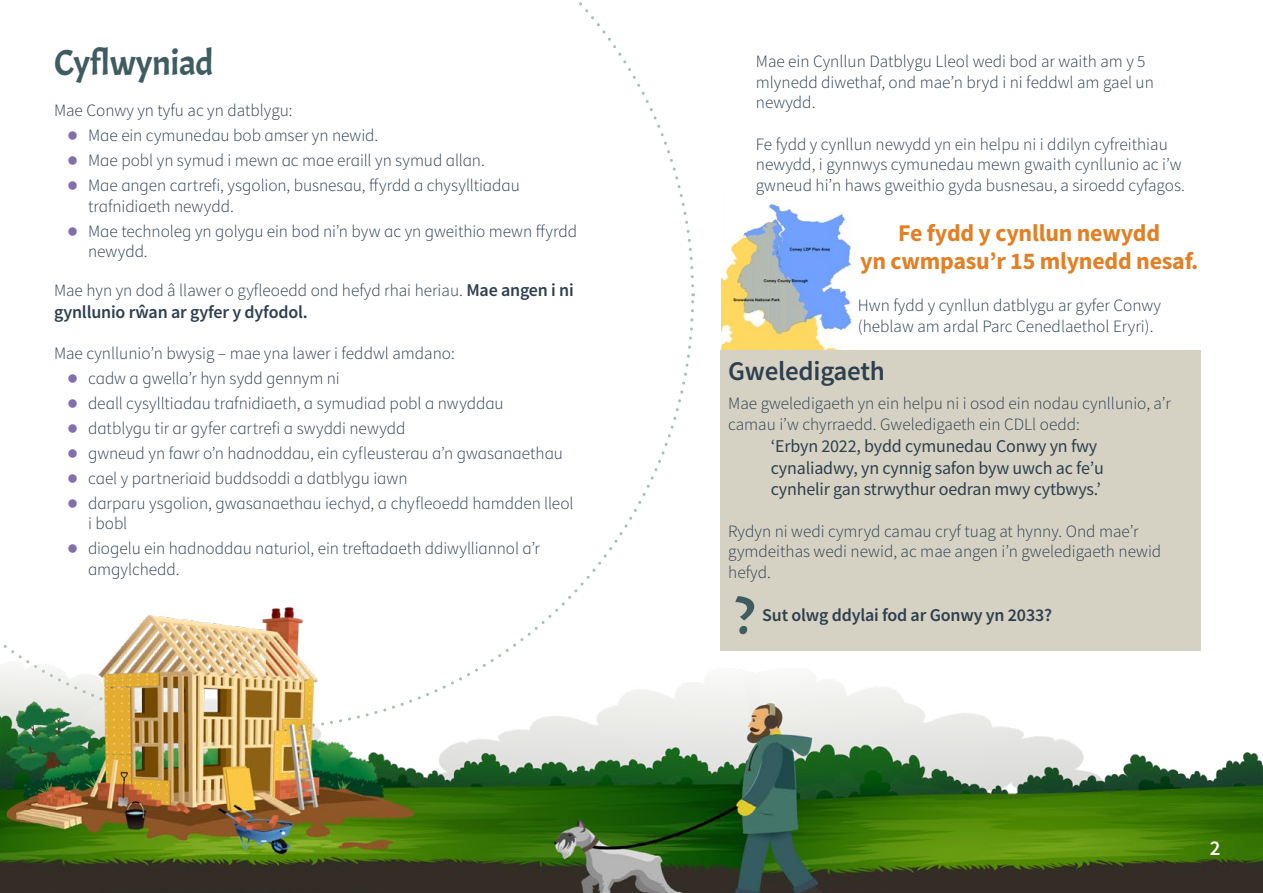
<style>
.page{position:relative;width:1263px;height:893px;background:#fff}
.page>*{position:absolute;margin:0;border:0;box-sizing:border-box;transform-origin:0 0}
.t1{font:54px "Acme";color:#3f5c60}
.t2{font:36px "Acme";letter-spacing:-.01em;color:#3f5c60}
.t3{font:600 27px "Source Sans Pro";letter-spacing:-.01em;color:#2e3f4f}
.t4{font:700 24px/28.8px "Source Sans Pro";letter-spacing:-.01em;color:#e28026;text-align:center}
.t5{font:600 21px "Source Sans Pro";color:#fff}
.t6{font:18px/21.6px "Source Sans Pro";letter-spacing:-.01em;color:#2e3f4f}
.t7{font:600 18px "Source Sans Pro";letter-spacing:-.01em;color:#2e3f4f}
.t8{font:300 17.25px/20.7px "Source Sans Pro";color:#2e3f4f}
.s1{font-family:"Helvetica";font-weight:400;font-size:19.5px;color:#8270ab}
.s2{font-weight:600;font-size:18px}
</style>
<div class="page">
<img style="left:721px;top:204px;width:141px;height:147px">
<img style="left:0;top:608px;width:1263px;height:285px">
<div style="left:720px;top:351px;width:480px;height:300px;background:#d5d2c3"></div>
<h2 class="t2" style="left:54px;top:40px;width:161px">Cyflwyniad</h2>
<p class="t8" style="left:54px;top:100px;width:240px">Mae Conwy yn tyfu ac yn datblygu:</p>
<p class="t8" style="left:67px;top:125px;width:313px"><span class="s1">●</span> Mae ein cymunedau bob amser yn newid.</p>
<p class="t8" style="left:67px;top:150px;width:419px"><span class="s1">●</span> Mae pobl yn symud i mewn ac mae eraill yn symud allan.</p>
<p class="t8" style="left:88px;top:175px;width:433px;text-indent:-21px"><span class="s1">●</span> Mae angen cartrefi, ysgolion, busnesau, ffyrdd a chysylltiadau trafnidiaeth newydd.</p>
<p class="t8" style="left:88px;top:221px;width:491px;text-indent:-21px"><span class="s1">●</span> Mae technoleg yn golygu ein bod ni’n byw ac yn gweithio mewn ffyrdd newydd.</p>
<p class="t8" style="left:54px;top:280px;width:521px">Mae hyn yn dod â llawer o gyfleoedd ond hefyd rhai heriau. <span class="s2">Mae angen i ni</span></p>
<p class="t7" style="left:54px;top:300px;width:255px">gynllunio rŵan ar gyfer y dyfodol.</p>
<p class="t8" style="left:54px;top:343px;width:402px">Mae cynllunio’n bwysig – mae yna lawer i feddwl amdano:</p>
<p class="t8" style="left:67px;top:368px;width:274px"><span class="s1">●</span> cadw a gwella’r hyn sydd gennym ni</p>
<p class="t8" style="left:67px;top:393px;width:438px"><span class="s1">●</span> deall cysylltiadau trafnidiaeth, a symudiad pobl a nwyddau</p>
<p class="t8" style="left:67px;top:418px;width:340px"><span class="s1">●</span> datblygu tir ar gyfer cartrefi a swyddi newydd</p>
<p class="t8" style="left:67px;top:443px;width:498px"><span class="s1">●</span> gwneud yn fawr o’n hadnoddau, ein cyfleusterau a’n gwasanaethau</p>
<p class="t8" style="left:67px;top:468px;width:342px"><span class="s1">●</span> cael y partneriaid buddsoddi a datblygu iawn</p>
<p class="t8" style="left:88px;top:493px;width:487px;text-indent:-21px"><span class="s1">●</span> darparu ysgolion, gwasanaethau iechyd, a chyfleoedd hamdden lleol i bobl</p>
<p class="t8" style="left:88px;top:538px;width:453px;text-indent:-21px"><span class="s1">●</span> diogelu ein hadnoddau naturiol, ein treftadaeth ddiwylliannol a’r amgylchedd.</p>
<p class="t8" style="left:756px;top:51px;width:399px">Mae ein Cynllun Datblygu Lleol wedi bod ar waith am y 5 mlynedd diwethaf, ond mae’n bryd i ni feddwl am gael un newydd.</p>
<p class="t8" style="left:756px;top:134px;width:430px">Fe fydd y cynllun newydd yn ein helpu ni i ddilyn cyfreithiau newydd, i gynnwys cymunedau mewn gwaith cynllunio ac i’w gwneud hi’n haws gweithio gyda busnesau, a siroedd cyfagos.</p>
<h3 class="t4" style="left:860px;top:218px;width:340px">Fe fydd y cynllun newydd<br>yn cwmpasu’r 15 mlynedd nesaf.</h3>
<p class="t8" style="left:858px;top:295px;width:304px">Hwn fydd y cynllun datblygu ar gyfer Conwy (heblaw am ardal Parc Cenedlaethol Eryri).</p>
<h3 class="t3" style="left:728px;top:353px;width:158px">Gweledigaeth</h3>
<p class="t8" style="left:728px;top:392px;width:444px;line-height:21.6px">Mae gweledigaeth yn ein helpu ni i osod ein nodau cynllunio, a’r camau i’w chyrraedd. Gweledigaeth ein CDLl oedd:</p>
<p class="t6" style="left:771px;top:435px;width:335px">‘Erbyn 2022, bydd cymunedau Conwy yn fwy cynaliadwy, yn cynnig safon byw uwch ac fe’u cynhelir gan strwythur oedran mwy cytbwys.’</p>
<p class="t8" style="left:728px;top:520px;width:435px">Rydyn ni wedi cymryd camau cryf tuag at hynny. Ond mae’r gymdeithas wedi newid, ac mae angen i’n gweledigaeth newid hefyd.</p>
<p class="t7" style="left:762px;top:603px;width:291px">Sut olwg ddylai fod ar Gonwy yn 2033?</p>
<h1 class="t1" style="left:735px;top:582px;width:21px">?</h1>
<p class="t5" style="left:1210px;top:834px;width:12px">2</p>
</div>
